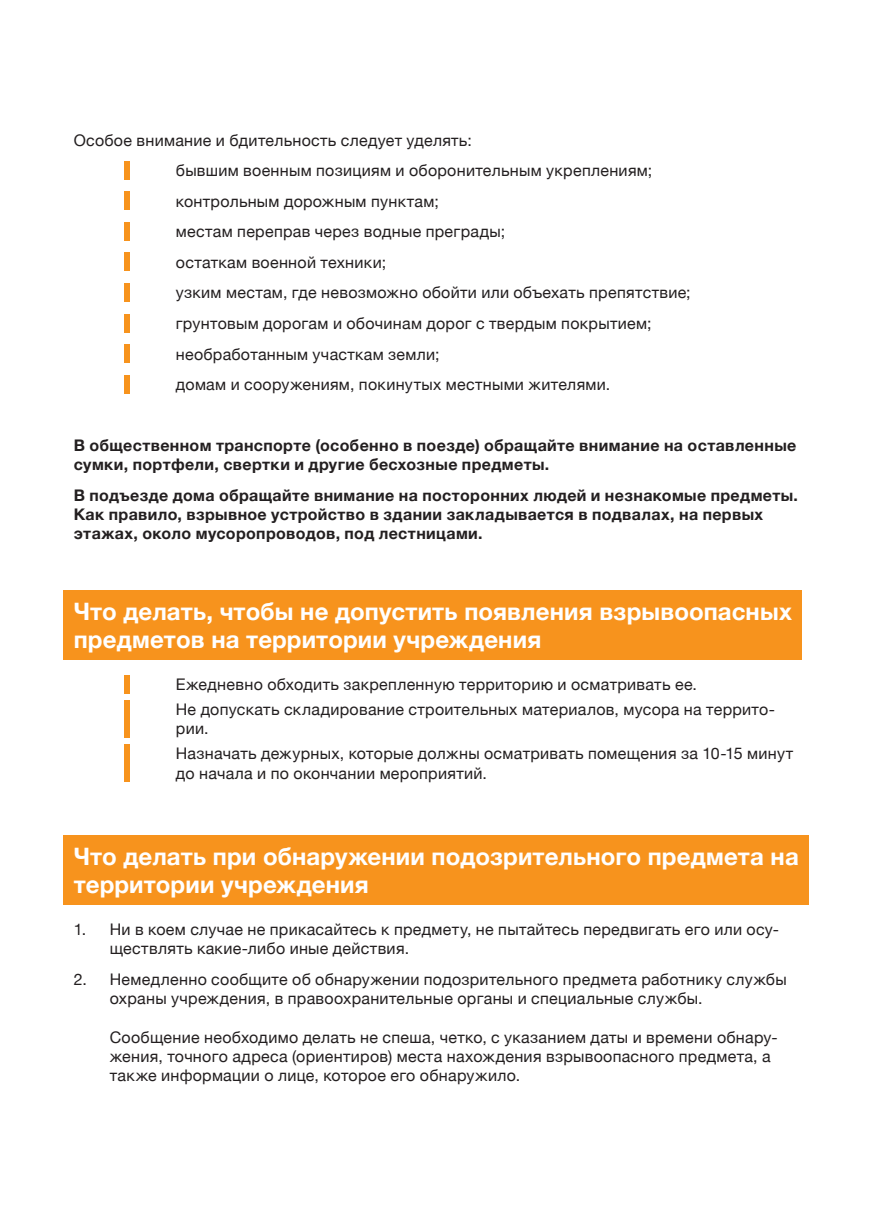
<style>
.page{position:relative;width:874px;height:1225px;background:#fff}
.page>*{position:absolute;margin:0;border:0;box-sizing:border-box;transform-origin:0 0}
.t1{font:700 24px/28.8px "Helvetica Neue";letter-spacing:.005em;color:#fff}
.t2{font:16px/30.6px "Helvetica Neue";letter-spacing:.02em;color:#231f20}
.t3{font:700 16px/19.2px "Helvetica Neue";letter-spacing:.02em;color:#231f20}
</style>
<div class="page">
<div style="left:124px;top:161px;width:5px;height:19px;background:#f7931d"></div>
<div style="left:124px;top:191px;width:5px;height:19px;background:#f7931d"></div>
<div style="left:124px;top:222px;width:5px;height:19px;background:#f7931d"></div>
<div style="left:124px;top:253px;width:5px;height:18px;background:#f7931d"></div>
<div style="left:124px;top:283px;width:5px;height:19px;background:#f7931d"></div>
<div style="left:124px;top:314px;width:5px;height:18px;background:#f7931d"></div>
<div style="left:124px;top:344px;width:5px;height:19px;background:#f7931d"></div>
<div style="left:124px;top:375px;width:5px;height:18px;background:#f7931d"></div>
<div style="left:64px;top:590px;width:737px;height:69px;background:#f7931d"></div>
<div style="left:124px;top:675px;width:5px;height:19px;background:#f7931d"></div>
<div style="left:124px;top:700px;width:5px;height:38px;background:#f7931d"></div>
<div style="left:124px;top:744px;width:5px;height:38px;background:#f7931d"></div>
<div style="left:64px;top:835px;width:744px;height:69px;background:#f7931d"></div>
<p class="t2" style="left:176px;top:126px;width:516px;text-indent:-102px">Особое внимание и бдительность следует уделять:<br>бывшим военным позициям и оборонительным укреплениям; контрольным дорожным пунктам;<br>местам переправ через водные преграды;<br>остаткам военной техники;<br>узким местам, где невозможно обойти или объехать препятствие; грунтовым дорогам и обочинам дорог с твердым покрытием; необработанным участкам земли;<br>домам и сооружениям, покинутых местными жителями.</p>
<p class="t3" style="left:74px;top:436px;width:723px">В общественном транспорте (особенно в поезде) обращайте внимание на оставленные сумки, портфели, свертки и другие бесхозные предметы.</p>
<p class="t3" style="left:74px;top:486px;width:725px">В подъезде дома обращайте внимание на посторонних людей и незнакомые предметы.<br>Как правило, взрывное устройство в здании закладывается в подвалах, на первых этажах, около мусоропроводов, под лестницами.</p>
<h1 class="t1" style="left:74px;top:597px;width:719px">Что делать, чтобы не допустить появления взрывоопасных предметов на территории учреждения</h1>
<p class="t2" style="left:176px;top:673px;width:600px;line-height:24.8px">Ежедневно обходить закрепленную территорию и осматривать ее.<br>Не допускать складирование строительных материалов, мусора на террито-</p>
<p class="t2" style="left:176px;top:717px;width:618px;line-height:24.8px">рии.<br>Назначать дежурных, которые должны осматривать помещения за 10-15 минут</p>
<p class="t2" style="left:176px;top:758px;width:312px">до начала и по окончании мероприятий.</p>
<h1 class="t1" style="left:74px;top:842px;width:726px">Что делать при обнаружении подозрительного предмета на территории учреждения</h1>
<p class="t2" style="left:110px;top:921px;width:670px;line-height:19.2px;text-indent:-36px">1. Ни в коем случае не прикасайтесь к предмету, не пытайтесь передвигать его или осу&shy;ществлять какие-либо иные действия.</p>
<p class="t2" style="left:110px;top:970px;width:678px;line-height:19.2px;text-indent:-36px">2. Немедленно сообщите об обнаружении подозрительного предмета работнику службы охраны учреждения, в правоохранительные органы и специальные службы.</p>
<p class="t2" style="left:110px;top:1028px;width:669px;line-height:19.2px">Сообщение необходимо делать не спеша, четко, с указанием даты и времени обнару&shy;жения, точного адреса (ориентиров) места нахождения взрывоопасного предмета, а также информации о лице, которое его обнаружило.</p>
</div>
